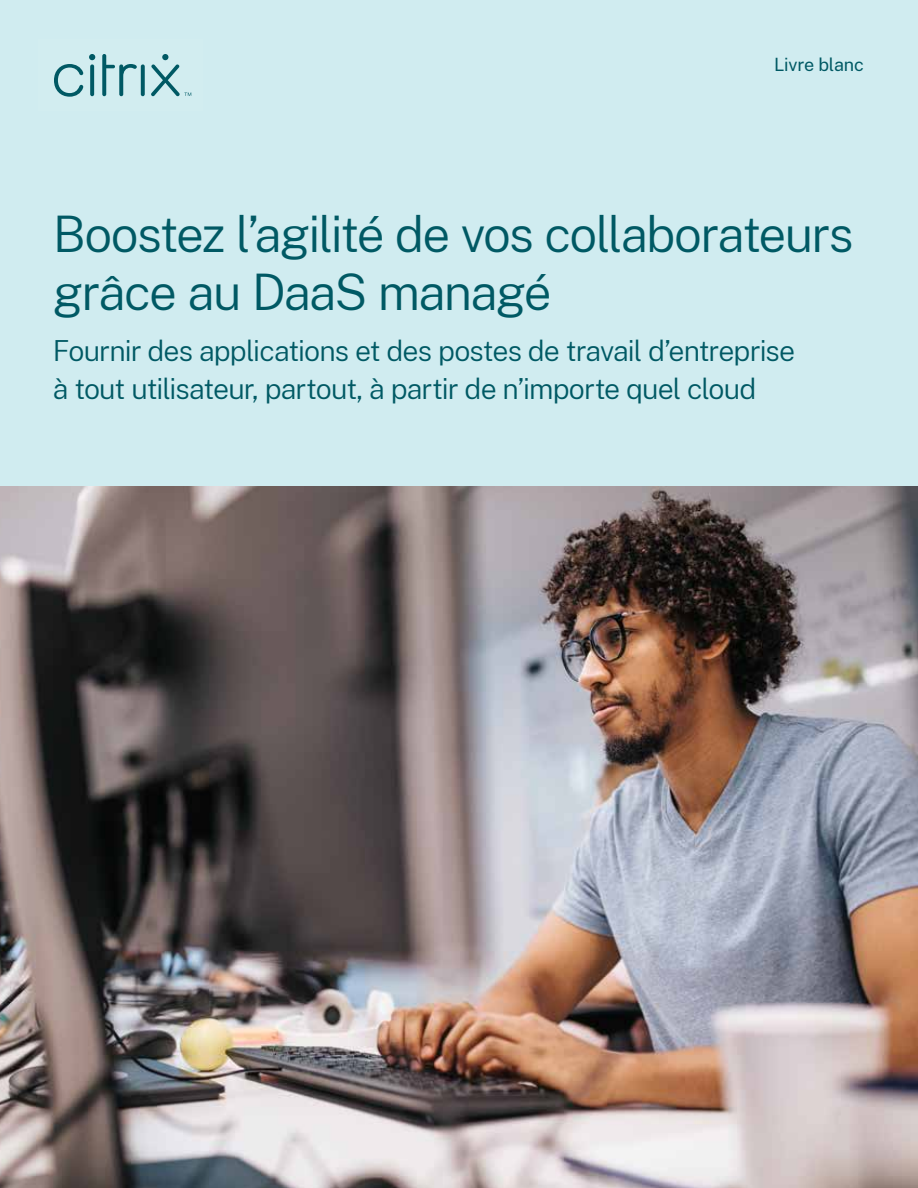
<style>
.page{position:relative;width:918px;height:1188px;background:#fff}
.page>*{position:absolute;margin:0;border:0;box-sizing:border-box;transform-origin:0 0}
.t1{font:300 49.5px/58.8px "Public Sans";letter-spacing:-.035em;color:#005964}
.t2{font:300 28.5px/37.5px "Public Sans";letter-spacing:-.03em;color:#005964}
.t3{font:18px "Public Sans";letter-spacing:-.01em;color:#005964}
</style>
<div class="page">
<div style="left:0;top:0;width:918px;height:486px;background:#d0ecf0"></div>
<img style="left:0;top:486px;width:918px;height:702px">
<svg style="left:54px;top:64px;width:29px;height:33px"></svg>
<svg style="left:102px;top:54px;width:35px;height:42px"></svg>
<svg style="left:141px;top:64px;width:4px;height:32px"></svg>
<svg style="left:90px;top:64px;width:4px;height:32px"></svg>
<svg style="left:89px;top:54px;width:6px;height:6px"></svg>
<svg style="left:151px;top:54px;width:40px;height:42px"></svg>
<p class="t3" style="left:774px;top:51px;width:91px">Livre blanc</p>
<h1 class="t1" style="left:53px;top:201px;width:802px">Boostez l’agilité de vos collaborateurs grâce au DaaS managé</h1>
<p class="t2" style="left:53px;top:330px;width:744px">Fournir des applications et des postes de travail d’entreprise à tout utilisateur, partout, à partir de n’importe quel cloud</p>
</div>
